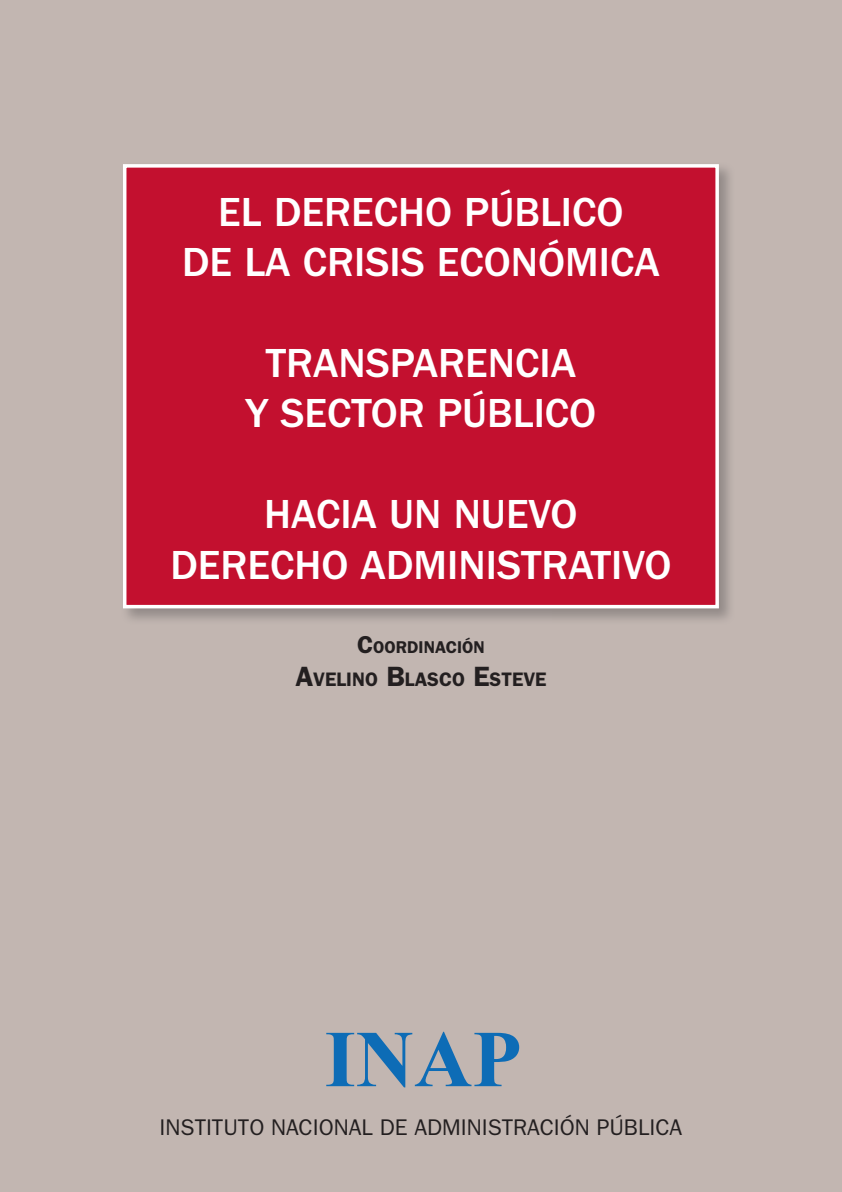
<style>
.page{position:relative;width:842px;height:1192px;background:#fff}
.page>*{position:absolute;margin:0;border:0;box-sizing:border-box;transform-origin:0 0}
.t1{font:700 80.5px "Times New Roman";color:#0d6cb6}
.t2{font:500 42px/50.4px "Franklin Gothic";color:#fff;text-align:center}
.t3{font:22.75px "Franklin Gothic";color:#231f20}
.t4{font:600 19.6px "Franklin Gothic";color:#231f20}
.t5{font:600 17.15px "Franklin Gothic";color:#231f20}
.s1{font-size:24.5px}
.s2{font-size:28px}
</style>
<div class="page">
<div style="left:0;top:0;width:841px;height:1191px;background:#c2b6b1"></div>
<img style="left:123px;top:164px;width:607px;height:456px">
<div style="left:123px;top:164px;width:595px;height:444px;background:#c3102f;border:4px solid #fff"></div>
<p class="t2" style="left:182px;top:187px;width:479px">EL DERECHO PÚBLICO<br>DE LA CRISIS ECONÓMICA</p>
<p class="t2" style="left:245px;top:338px;width:352px">TRANSPARENCIA<br>Y SECTOR PÚBLICO</p>
<p class="t2" style="left:170px;top:489px;width:502px">HACIA UN NUEVO<br>DERECHO ADMINISTRATIVO</p>
<p class="t5" style="left:357px;top:636px;width:129px"><span class="s1">C</span>OORDINACIÓN</p>
<p class="t4" style="left:295px;top:667px;width:252px"><span class="s2">A</span>VELINO <span class="s2">B</span>LASCO <span class="s2">E</span>STEVE</p>
<h1 class="t1" style="left:324px;top:1003px;width:198px">INAP</h1>
<p class="t3" style="left:159px;top:1114px;width:524px">INSTITUTO NACIONAL DE ADMINISTRACIÓN PÚBLICA</p>
</div>
